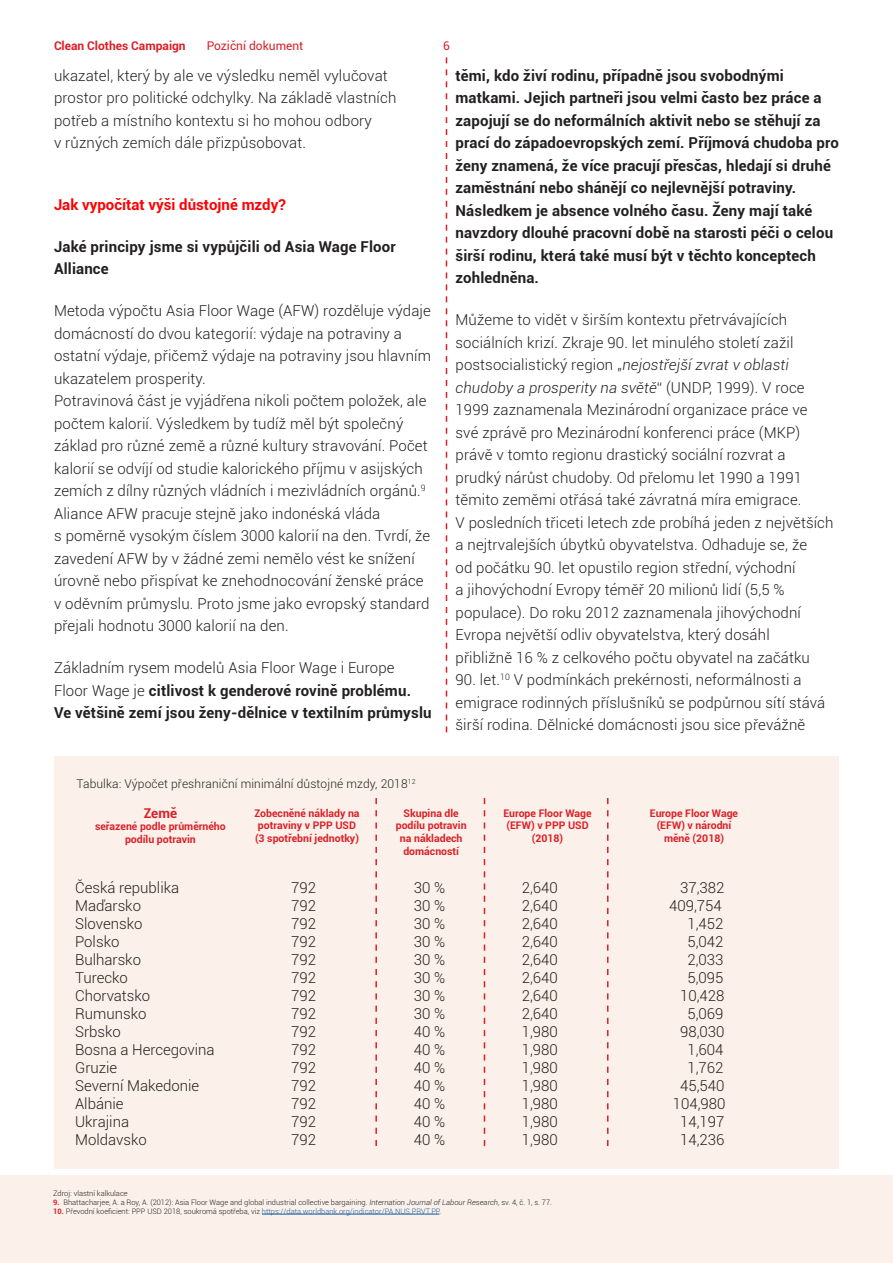
<style>
.page{position:relative;width:893px;height:1263px;background:#fff}
.page>*{position:absolute;margin:0;border:0;box-sizing:border-box;transform-origin:0 0}
.t1{font:300 15px/22.5px "Roboto";letter-spacing:.01em;color:#231f20}
.t2{font:700 15px/22.5px "Roboto";letter-spacing:.01em;color:#231f20}
.t3{font:700 15px "Roboto";color:#f00}
.t4{font:700 13.5px "Roboto";color:#db1f27}
.t5{font:300 12px "Roboto";letter-spacing:.01em;color:#231f20}
.t6{font:700 12px "Roboto";color:#db1f27}
.t7{font:12px "Roboto";color:#db1f27}
.t8{font:700 10.5px/12.6px "Roboto";color:#db1f27;text-align:center}
.t9{font:300 7.5px "Roboto";color:#231f20}
.s1{font-style:italic}
.s2{font-weight:300}
.s3{font-weight:700;color:#db1f27}
.s4{color:#175d9e}
</style>
<div class="page">
<svg style="left:446px;top:57px;width:1px;height:675px"></svg>
<div style="left:54px;top:755px;width:785px;height:413px;background:#fcf1ea"></div>
<svg style="left:375px;top:798px;width:2px;height:348px"></svg>
<svg style="left:484px;top:798px;width:1px;height:348px"></svg>
<svg style="left:607px;top:798px;width:1px;height:348px"></svg>
<div style="left:0;top:1176px;width:893px;height:87px;background:#fcf1ea"></div>
<hr style="left:262px;top:1214px;width:177px;height:1px;background:#175d9e">
<p class="t6" style="left:54px;top:38px;width:133px">Clean Clothes Campaign</p>
<p class="t7" style="left:207px;top:38px;width:98px">Poziční dokument</p>
<p class="t7" style="left:443px;top:38px;width:8px">6</p>
<p class="t1" style="left:54px;top:63px;width:344px">ukazatel, který by ale ve výsledku neměl vylučovat prostor pro politické odchylky. Na základě vlastních potřeb a místního kontextu si ho mohou odbory<br>v různých zemích dále přizpůsobovat.</p>
<p class="t2" style="left:455px;top:63px;width:385px">těmi, kdo živí rodinu, případně jsou svobodnými matkami. Jejich partneři jsou velmi často bez práce a zapojují se do neformálních aktivit nebo se stěhují za prací do západoevropských zemí. Příjmová chudoba pro ženy znamená, že více pracují přesčas, hledají si druhé zaměstnání nebo shánějí co nejlevnější potraviny.<br>Následkem je absence volného času. Ženy mají také navzdory dlouhé pracovní době na starosti péči o celou širší rodinu, která také musí být v těchto konceptech zohledněna.</p>
<p class="t1" style="left:455px;top:308px;width:380px">Můžeme to vidět v širším kontextu přetrvávajících sociálních krizí. Zkraje 90. let minulého století zažil postsocialistický region „<span class="s1">nejostřejší zvrat v oblasti chudoby a prosperity na světě</span>“ (UNDP, 1999). V roce 1999 zaznamenala Mezinárodní organizace práce ve své zprávě pro Mezinárodní konferenci práce (MKP) právě v tomto regionu drastický sociální rozvrat a prudký nárůst chudoby. Od přelomu let 1990 a 1991 těmito zeměmi otřásá také závratná míra emigrace.<br>V posledních třiceti letech zde probíhá jeden z největších a nejtrvalejších úbytků obyvatelstva. Odhaduje se, že<br>od počátku 90. let opustilo region střední, východní<br>a jihovýchodní Evropy téměř 20 milionů lidí (5,5 % populace). Do roku 2012 zaznamenala jihovýchodní Evropa největší odliv obyvatelstva, který dosáhl<br>přibližně 16 % z celkového počtu obyvatel na začátku</p>
<p class="t1" style="left:455px;top:668px;width:371px">90. let.<sup>10</sup> V podmínkách prekérnosti, neformálnosti a emigrace rodinných příslušníků se podpůrnou sítí stává širší rodina. Dělnické domácnosti jsou sice převážně</p>
<p class="t3" style="left:54px;top:194px;width:233px">Jak vypočítat výši důstojné mzdy?</p>
<p class="t2" style="left:54px;top:234px;width:343px">Jaké principy jsme si vypůjčili od Asia Wage Floor<br>Alliance</p>
<p class="t1" style="left:54px;top:299px;width:378px">Metoda výpočtu Asia Floor Wage (AFW) rozděluje výdaje domácností do dvou kategorií: výdaje na potraviny a ostatní výdaje, přičemž výdaje na potraviny jsou hlavním ukazatelem prosperity.</p>
<p class="t1" style="left:54px;top:389px;width:375px">Potravinová část je vyjádřena nikoli počtem položek, ale počtem kalorií. Výsledkem by tudíž měl být společný základ pro různé země a různé kultury stravování. Počet kalorií se odvíjí od studie kalorického příjmu v asijských zemích z dílny různých vládních i mezivládních orgánů.<sup>9</sup></p>
<p class="t1" style="left:54px;top:501px;width:378px">Aliance AFW pracuje stejně jako indonéská vláda<br>s poměrně vysokým číslem 3000 kalorií na den. Tvrdí, že zavedení AFW by v žádné zemi nemělo vést ke snížení úrovně nebo přispívat ke znehodnocování ženské práce v oděvním průmyslu. Proto jsme jako evropský standard přejali hodnotu 3000 kalorií na den.</p>
<p class="t2" style="left:54px;top:656px;width:379px"><span class="s2">Základním rysem modelů Asia Floor Wage i Europe<br>Floor Wage je</span> citlivost k genderové rovině problému.<br>Ve většině zemí jsou ženy-dělnice v textilním průmyslu</p>
<p class="t5" style="left:76px;top:775px;width:341px">Tabulka: Výpočet přeshraniční minimální důstojné mzdy, 2018<sup>12</sup></p>
<p class="t4" style="left:144px;top:803px;width:35px">Země</p>
<p class="t8" style="left:95px;top:820px;width:132px">seřazené podle průměrného</p>
<p class="t8" style="left:125px;top:832px;width:72px">podílu potravin</p>
<p class="t8" style="left:254px;top:806px;width:107px">Zobecněné náklady na potraviny v PPP USD</p>
<p class="t8" style="left:255px;top:831px;width:105px">(3 spotřební jednotky)</p>
<p class="t8" style="left:396px;top:806px;width:72px">Skupina dle podílu potravin na nákladech domácností</p>
<p class="t8" style="left:503px;top:806px;width:90px">Europe Floor Wage (EFW) v PPP USD (2018)</p>
<p class="t8" style="left:650px;top:806px;width:90px">Europe Floor Wage (EFW) v národní měně (2018)</p>
<p class="t1" style="left:75px;top:876px;width:106px">Česká republika</p>
<p class="t1" style="left:291px;top:876px;width:26px">792</p>
<p class="t1" style="left:414px;top:876px;width:33px">30 %</p>
<p class="t1" style="left:522px;top:876px;width:38px">2,640</p>
<p class="t1" style="left:680px;top:876px;width:46px">37,382</p>
<p class="t1" style="left:75px;top:894px;width:67px">Maďarsko</p>
<p class="t1" style="left:291px;top:894px;width:26px">792</p>
<p class="t1" style="left:414px;top:894px;width:33px">30 %</p>
<p class="t1" style="left:522px;top:894px;width:38px">2,640</p>
<p class="t1" style="left:669px;top:894px;width:54px">409,754</p>
<p class="t1" style="left:75px;top:912px;width:69px">Slovensko</p>
<p class="t1" style="left:291px;top:912px;width:26px">792</p>
<p class="t1" style="left:414px;top:912px;width:33px">30 %</p>
<p class="t1" style="left:522px;top:912px;width:38px">2,640</p>
<p class="t1" style="left:687px;top:912px;width:38px">1,452</p>
<p class="t1" style="left:75px;top:930px;width:46px">Polsko</p>
<p class="t1" style="left:291px;top:930px;width:26px">792</p>
<p class="t1" style="left:414px;top:930px;width:33px">30 %</p>
<p class="t1" style="left:522px;top:930px;width:38px">2,640</p>
<p class="t1" style="left:687px;top:930px;width:38px">5,042</p>
<p class="t1" style="left:75px;top:948px;width:67px">Bulharsko</p>
<p class="t1" style="left:291px;top:948px;width:26px">792</p>
<p class="t1" style="left:414px;top:948px;width:33px">30 %</p>
<p class="t1" style="left:522px;top:948px;width:38px">2,640</p>
<p class="t1" style="left:687px;top:948px;width:38px">2,033</p>
<p class="t1" style="left:75px;top:966px;width:54px">Turecko</p>
<p class="t1" style="left:291px;top:966px;width:26px">792</p>
<p class="t1" style="left:414px;top:966px;width:33px">30 %</p>
<p class="t1" style="left:522px;top:966px;width:38px">2,640</p>
<p class="t1" style="left:687px;top:966px;width:38px">5,095</p>
<p class="t1" style="left:75px;top:984px;width:77px">Chorvatsko</p>
<p class="t1" style="left:291px;top:984px;width:26px">792</p>
<p class="t1" style="left:414px;top:984px;width:33px">30 %</p>
<p class="t1" style="left:522px;top:984px;width:38px">2,640</p>
<p class="t1" style="left:680px;top:984px;width:46px">10,428</p>
<p class="t1" style="left:75px;top:1002px;width:73px">Rumunsko</p>
<p class="t1" style="left:291px;top:1002px;width:26px">792</p>
<p class="t1" style="left:414px;top:1002px;width:33px">30 %</p>
<p class="t1" style="left:522px;top:1002px;width:38px">2,640</p>
<p class="t1" style="left:687px;top:1002px;width:38px">5,069</p>
<p class="t1" style="left:75px;top:1020px;width:47px">Srbsko</p>
<p class="t1" style="left:291px;top:1020px;width:26px">792</p>
<p class="t1" style="left:414px;top:1020px;width:33px">40 %</p>
<p class="t1" style="left:522px;top:1020px;width:38px">1,980</p>
<p class="t1" style="left:680px;top:1020px;width:46px">98,030</p>
<p class="t1" style="left:75px;top:1038px;width:141px">Bosna a Hercegovina</p>
<p class="t1" style="left:291px;top:1038px;width:26px">792</p>
<p class="t1" style="left:414px;top:1038px;width:33px">40 %</p>
<p class="t1" style="left:522px;top:1038px;width:38px">1,980</p>
<p class="t1" style="left:687px;top:1038px;width:38px">1,604</p>
<p class="t1" style="left:75px;top:1056px;width:44px">Gruzie</p>
<p class="t1" style="left:291px;top:1056px;width:26px">792</p>
<p class="t1" style="left:414px;top:1056px;width:33px">40 %</p>
<p class="t1" style="left:522px;top:1056px;width:38px">1,980</p>
<p class="t1" style="left:687px;top:1056px;width:38px">1,762</p>
<p class="t1" style="left:75px;top:1074px;width:126px">Severní Makedonie</p>
<p class="t1" style="left:291px;top:1074px;width:26px">792</p>
<p class="t1" style="left:414px;top:1074px;width:33px">40 %</p>
<p class="t1" style="left:522px;top:1074px;width:38px">1,980</p>
<p class="t1" style="left:680px;top:1074px;width:46px">45,540</p>
<p class="t1" style="left:75px;top:1092px;width:50px">Albánie</p>
<p class="t1" style="left:291px;top:1092px;width:26px">792</p>
<p class="t1" style="left:414px;top:1092px;width:33px">40 %</p>
<p class="t1" style="left:522px;top:1092px;width:38px">1,980</p>
<p class="t1" style="left:673px;top:1092px;width:54px">104,980</p>
<p class="t1" style="left:75px;top:1110px;width:55px">Ukrajina</p>
<p class="t1" style="left:291px;top:1110px;width:26px">792</p>
<p class="t1" style="left:414px;top:1110px;width:33px">40 %</p>
<p class="t1" style="left:522px;top:1110px;width:38px">1,980</p>
<p class="t1" style="left:680px;top:1110px;width:46px">14,197</p>
<p class="t1" style="left:75px;top:1128px;width:73px">Moldavsko</p>
<p class="t1" style="left:291px;top:1128px;width:26px">792</p>
<p class="t1" style="left:414px;top:1128px;width:33px">40 %</p>
<p class="t1" style="left:522px;top:1128px;width:38px">1,980</p>
<p class="t1" style="left:680px;top:1128px;width:46px">14,236</p>
<p class="t9" style="left:53px;top:1188px;width:76px">Zdroj: vlastní kalkulace</p>
<p class="t9" style="left:53px;top:1197px;width:500px"><span class="s3">9.</span> Bhattacharjee, A. a Roy, A. (2012): Asia Floor Wage and global industrial collective bargaining. <span class="s1">Internation Journal of Labour Research</span>, sv. 4, č. 1, s. 77.</p>
<p class="t9" style="left:53px;top:1206px;width:389px"><span class="s3">10.</span> Převodní koeficient: PPP USD 2018, soukromá spotřeba, viz <span class="s4">https://data.worldbank.org/indicator/PA.NUS.PRVT.PP</span>.</p>
</div>
